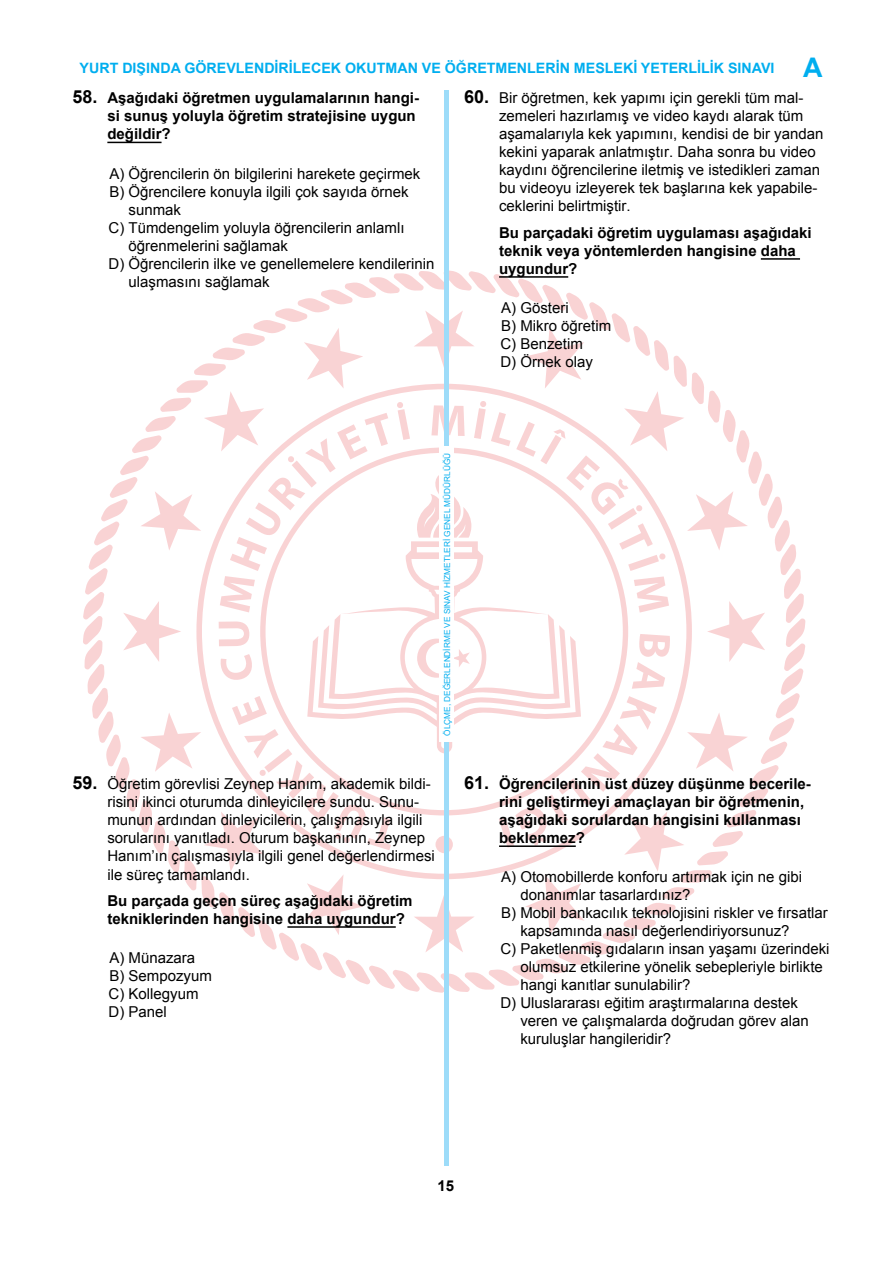
<style>
.page{position:relative;width:893px;height:1263px;background:#fff}
.page>*{position:absolute;margin:0;border:0;box-sizing:border-box;transform-origin:0 0}
.t1{font:15px/18px "Arial";color:#000}
.t2{font:700 15px/18px "Arial";color:#000}
.t3{font:700 14.25px "Arial";color:#00aeef}
.t4{font:8.25px "Arial";color:#00aeef}
.s1{font-size:27px}
.s2{font-size:18px}
.s3{font-weight:700;font-size:18px}
</style>
<div class="page">
<svg style="left:83px;top:270px;width:723px;height:723px"></svg>
<svg style="left:307px;top:541px;width:274px;height:212px"></svg>
<div style="left:444px;top:91px;width:5px;height:1075px;background:#9ddcf9"></div>
<div style="left:439px;top:447px;width:15px;height:295px;background:#fff"></div>
<hr style="left:107px;top:142px;width:55px;height:1px;background:#000">
<hr style="left:287px;top:926px;width:109px;height:2px;background:#000">
<hr style="left:761px;top:258px;width:39px;height:2px;background:#000">
<hr style="left:499px;top:276px;width:69px;height:2px;background:#000">
<hr style="left:499px;top:845px;width:77px;height:2px;background:#000">
<p class="t3" style="left:80px;top:58px;width:744px">YURT DIŞINDA GÖREVLENDİRİLECEK OKUTMAN VE ÖĞRETMENLERİN MESLEKİ YETERLİLİK SINAVI <span class="s1">A</span></p>
<p class="t2" style="left:107px;top:90px;width:313px;text-indent:-35px"><span class="s2">58.</span> Aşağıdaki öğretmen uygulamalarının hangi&shy;si sunuş yoluyla öğretim stratejisine uygun değildir?</p>
<p class="t1" style="left:109px;top:165px;width:312px">A) Öğrencilerin ön bilgilerini harekete geçirmek</p>
<p class="t1" style="left:109px;top:183px;width:301px">B) Öğrencilere konuyla ilgili çok sayıda örnek</p>
<p class="t1" style="left:129px;top:201px;width:54px">sunmak</p>
<p class="t1" style="left:109px;top:219px;width:297px">C) Tümdengelim yoluyla öğrencilerin anlamlı</p>
<p class="t1" style="left:129px;top:237px;width:161px">öğrenmelerini sağlamak</p>
<p class="t1" style="left:109px;top:255px;width:327px">D) Öğrencilerin ilke ve genellemelere kendilerinin</p>
<p class="t1" style="left:129px;top:273px;width:142px">ulaşmasını sağlamak</p>
<p class="t1" style="left:499px;top:89px;width:326px;text-indent:-35px"><span class="s3">60.</span> Bir öğretmen, kek yapımı için gerekli tüm mal&shy;zemeleri hazırlamış ve video kaydı alarak tüm aşamalarıyla kek yapımını, kendisi de bir yandan kekini yaparak anlatmıştır. Daha sonra bu video kaydını öğrencilerine iletmiş ve istedikleri zaman bu videoyu izleyerek tek başlarına kek yapabile&shy;ceklerini belirtmiştir.</p>
<p class="t2" style="left:499px;top:224px;width:314px">Bu parçadaki öğretim uygulaması aşağıdaki teknik veya yöntemlerden hangisine daha uygundur?</p>
<p class="t1" style="left:500px;top:299px;width:112px">A) Gösteri<br>B) Mikro öğretim<br>C) Benzetim<br>D) Örnek olay</p>
<p class="t4" style="left:442px;top:736px;width:284px;rotate:-90deg">ÖLÇME, DEĞERLENDİRME VE SINAV HİZMETLERİ GENEL MÜDÜRLÜĞÜ</p>
<p class="t1" style="left:107px;top:775px;width:329px;text-indent:-35px"><span class="s3">59.</span> Öğretim görevlisi Zeynep Hanım, akademik bildi&shy;risini ikinci oturumda dinleyicilere sundu. Sunu&shy;munun ardından dinleyicilerin, çalışmasıyla ilgili sorularını yanıtladı. Oturum başkanının, Zeynep Hanım’ın çalışmasıyla ilgili genel değerlendirmesi ile süreç tamamlandı.</p>
<p class="t2" style="left:107px;top:892px;width:307px">Bu parçada geçen süreç aşağıdaki öğretim tekniklerinden hangisine daha uygundur?</p>
<p class="t1" style="left:109px;top:949px;width:105px">A) Münazara<br>B) Sempozyum<br>C) Kollegyum<br>D) Panel</p>
<p class="t2" style="left:499px;top:775px;width:313px;text-indent:-35px"><span class="s2">61.</span> Öğrencilerinin üst düzey düşünme becerile&shy;rini geliştirmeyi amaçlayan bir öğretmenin, aşağıdaki sorulardan hangisini kullanması beklenmez?</p>
<p class="t1" style="left:501px;top:868px;width:302px">A) Otomobillerde konforu artırmak için ne gibi</p>
<p class="t1" style="left:520px;top:886px;width:172px">donanımlar tasarlardınız?</p>
<p class="t1" style="left:501px;top:904px;width:328px">B) Mobil bankacılık teknolojisini riskler ve fırsatlar</p>
<p class="t1" style="left:520px;top:922px;width:271px">kapsamında nasıl değerlendiriyorsunuz?</p>
<p class="t1" style="left:500px;top:940px;width:331px">C) Paketlenmiş gıdaların insan yaşamı üzerindeki</p>
<p class="t1" style="left:520px;top:958px;width:304px">olumsuz etkilerine yönelik sebepleriyle birlikte</p>
<p class="t1" style="left:520px;top:976px;width:172px">hangi kanıtlar sunulabilir?</p>
<p class="t1" style="left:500px;top:994px;width:299px">D) Uluslararası eğitim araştırmalarına destek</p>
<p class="t1" style="left:520px;top:1012px;width:290px">veren ve çalışmalarda doğrudan görev alan</p>
<p class="t1" style="left:520px;top:1030px;width:152px">kuruluşlar hangileridir?</p>
<p class="t2" style="left:437px;top:1177px;width:18px">15</p>
</div>
